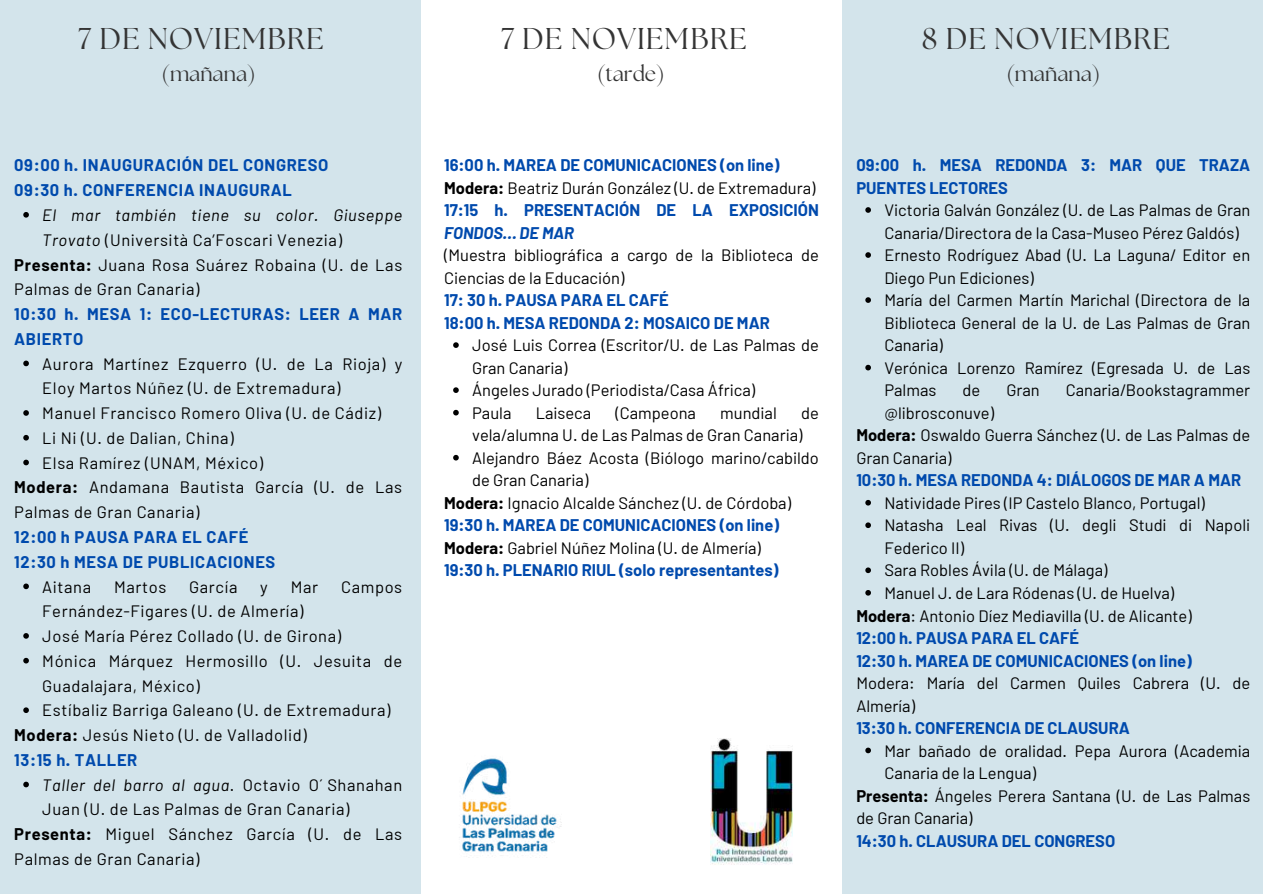
<style>
.page{position:relative;width:1263px;height:894px;background:#fff}
.page>*{position:absolute;margin:0;border:0;box-sizing:border-box;transform-origin:0 0}
.t1{font:30px "The Seasons";letter-spacing:.03em;color:#343434}
.t2{font:21px "The Seasons";color:#343434}
.t3{font:16.5px/22.5px "Barlow";color:#000}
.t4{font:16.5px "Barlow";letter-spacing:.04em;color:#000}
.t5{font:700 16.5px/22.5px "Barlow";color:#004aad}
.t6{font:700 16.5px/24.8px "Barlow";letter-spacing:.04em;color:#004aad}
.t7{font:italic 16.5px "Barlow";letter-spacing:.04em;color:#000}
.t8{font:italic 700 16.5px "Barlow";color:#004aad}
.s1{font-style:italic}
.s2{font-weight:700}
.s3{font-style:normal}
.s4{color:#000}
.s5{font-weight:400;color:#000}
</style>
<div class="page">
<div style="left:0;top:0;width:1263px;height:893px;background:#d3e4eb"></div>
<div style="left:421px;top:0;width:421px;height:893px;background:#fff"></div>
<img style="left:711px;top:738px;width:82px;height:127px">
<img style="left:459px;top:758px;width:103px;height:98px">
<svg style="left:23px;top:212px;width:6px;height:5px"></svg>
<svg style="left:23px;top:360px;width:6px;height:6px"></svg>
<svg style="left:23px;top:410px;width:6px;height:5px"></svg>
<svg style="left:23px;top:435px;width:6px;height:5px"></svg>
<svg style="left:23px;top:459px;width:6px;height:6px"></svg>
<svg style="left:23px;top:583px;width:6px;height:6px"></svg>
<svg style="left:23px;top:633px;width:6px;height:5px"></svg>
<svg style="left:23px;top:657px;width:6px;height:6px"></svg>
<svg style="left:23px;top:707px;width:6px;height:5px"></svg>
<svg style="left:23px;top:781px;width:6px;height:6px"></svg>
<svg style="left:865px;top:207px;width:6px;height:6px"></svg>
<svg style="left:865px;top:252px;width:6px;height:6px"></svg>
<svg style="left:865px;top:297px;width:6px;height:6px"></svg>
<svg style="left:865px;top:365px;width:6px;height:5px"></svg>
<svg style="left:865px;top:500px;width:6px;height:5px"></svg>
<svg style="left:865px;top:522px;width:6px;height:6px"></svg>
<svg style="left:865px;top:567px;width:6px;height:6px"></svg>
<svg style="left:865px;top:590px;width:6px;height:5px"></svg>
<svg style="left:865px;top:747px;width:6px;height:6px"></svg>
<svg style="left:453px;top:342px;width:6px;height:6px"></svg>
<svg style="left:453px;top:387px;width:6px;height:6px"></svg>
<svg style="left:453px;top:410px;width:6px;height:5px"></svg>
<svg style="left:453px;top:455px;width:6px;height:5px"></svg>
<h1 class="t1" style="left:79px;top:24px;width:246px">7 DE NOVIEMBRE</h1>
<h1 class="t1" style="left:502px;top:24px;width:246px">7 DE NOVIEMBRE</h1>
<h1 class="t1" style="left:922px;top:24px;width:250px">8 DE NOVIEMBRE</h1>
<p class="t2" style="left:162px;top:64px;width:95px">(mañana)</p>
<p class="t2" style="left:597px;top:64px;width:69px">(tarde)</p>
<p class="t2" style="left:1006px;top:64px;width:95px">(mañana)</p>
<p class="t6" style="left:14px;top:152px;width:316px">09:00 h. INAUGURACIÓN DEL CONGRESO<br>09:30 h. CONFERENCIA INAUGURAL</p>
<p class="t7" style="left:42px;top:204px;width:361px">El mar también tiene su color. Giuseppe</p>
<p class="t4" style="left:42px;top:229px;width:301px"><span class="s1">Trovato</span> (Università Ca’Foscari Venezia)</p>
<p class="t4" style="left:14px;top:254px;width:389px"><span class="s2">Presenta:</span> Juana Rosa Suárez Robaina (U. de Las</p>
<p class="t4" style="left:14px;top:279px;width:187px">Palmas de Gran Canaria)</p>
<p class="t6" style="left:14px;top:301px;width:390px">10:30 h. MESA 1: ECO-LECTURAS: LEER A MAR<br>ABIERTO</p>
<p class="t4" style="left:42px;top:353px;width:361px">Aurora Martínez Ezquerro (U. de La Rioja) y</p>
<p class="t4" style="left:42px;top:378px;width:300px">Eloy Martos Núñez (U. de Extremadura)</p>
<p class="t4" style="left:42px;top:402px;width:340px">Manuel Francisco Romero Oliva (U. de Cádiz)</p>
<p class="t4" style="left:42px;top:427px;width:193px">Li Ni (U. de Dalian, China)</p>
<p class="t4" style="left:42px;top:452px;width:222px">Elsa Ramírez (UNAM, México)</p>
<p class="t4" style="left:14px;top:477px;width:389px"><span class="s2">Modera:</span> Andamana Bautista García (U. de Las</p>
<p class="t4" style="left:14px;top:501px;width:187px">Palmas de Gran Canaria)</p>
<p class="t6" style="left:14px;top:524px;width:263px">12:00 h PAUSA PARA EL CAFÉ<br>12:30 h MESA DE PUBLICACIONES</p>
<p class="t3" style="left:42px;top:574px;width:50px">Aitana</p>
<p class="t3" style="left:114px;top:574px;width:54px">Martos</p>
<p class="t3" style="left:189px;top:574px;width:50px">García</p>
<p class="t3" style="left:260px;top:574px;width:9px">y</p>
<p class="t3" style="left:291px;top:574px;width:29px">Mar</p>
<p class="t3" style="left:341px;top:574px;width:63px">Campos</p>
<p class="t4" style="left:42px;top:600px;width:263px">Fernández-Figares (U. de Almería)</p>
<p class="t4" style="left:42px;top:625px;width:300px">José María Pérez Collado (U. de Girona)</p>
<p class="t4" style="left:42px;top:650px;width:361px">Mónica Márquez Hermosillo (U. Jesuita de</p>
<p class="t4" style="left:42px;top:675px;width:159px">Guadalajara, México)</p>
<p class="t4" style="left:42px;top:699px;width:350px">Estíbaliz Barriga Galeano (U. de Extremadura)</p>
<p class="t4" style="left:14px;top:724px;width:294px"><span class="s2">Modera:</span> Jesús Nieto (U. de Valladolid)</p>
<p class="t6" style="left:14px;top:746px;width:125px">13:15 h. TALLER</p>
<p class="t7" style="left:42px;top:774px;width:361px">Taller del barro al agua<span class="s3">. Octavio O ́ Shanahan</span></p>
<p class="t4" style="left:42px;top:798px;width:309px">Juan (U. de Las Palmas de Gran Canaria)</p>
<p class="t4" style="left:14px;top:823px;width:389px"><span class="s2">Presenta:</span> Miguel Sánchez García (U. de Las</p>
<p class="t4" style="left:14px;top:848px;width:187px">Palmas de Gran Canaria)</p>
<p class="t5" style="left:444px;top:153px;width:376px">16:00 h. MAREA DE COMUNICACIONES (on line)<br><span class="s4">Modera:</span> <span class="s5">Beatriz Durán González (U. de Extremadura)<br></span>17:15 h. PRESENTACIÓN DE LA EXPOSICIÓN</p>
<p class="t8" style="left:444px;top:222px;width:131px">FONDOS… DE MAR</p>
<p class="t3" style="left:444px;top:243px;width:376px">(Muestra bibliográfica a cargo de la Biblioteca de<br>Ciencias de la Educación)</p>
<p class="t5" style="left:444px;top:288px;width:327px">17: 30 h. PAUSA PARA EL CAFÉ<br>18:00 h. MESA REDONDA 2: MOSAICO DE MAR</p>
<p class="t3" style="left:472px;top:333px;width:348px">José Luis Correa (Escritor/U. de Las Palmas de<br>Gran Canaria)<br>Ángeles Jurado (Periodista/Casa África)<br>Paula</p>
<p class="t3" style="left:536px;top:401px;width:57px">Laiseca</p>
<p class="t3" style="left:615px;top:401px;width:82px">(Campeona</p>
<p class="t3" style="left:720px;top:401px;width:58px">mundial</p>
<p class="t3" style="left:801px;top:401px;width:19px">de</p>
<p class="t3" style="left:472px;top:423px;width:332px">vela/alumna U. de Las Palmas de Gran Canaria)</p>
<p class="t3" style="left:472px;top:446px;width:348px">Alejandro Báez Acosta (Biólogo marino/cabildo</p>
<p class="t3" style="left:472px;top:468px;width:118px">de Gran Canaria)</p>
<p class="t3" style="left:444px;top:491px;width:348px"><span class="s2">Modera:</span> Ignacio Alcalde Sánchez (U. de Córdoba)</p>
<p class="t5" style="left:444px;top:513px;width:336px">19:30 h. MAREA DE COMUNICACIONES (on line)</p>
<p class="t3" style="left:444px;top:536px;width:318px"><span class="s2">Modera:</span> Gabriel Núñez Molina (U. de Almería)</p>
<p class="t5" style="left:444px;top:558px;width:336px">19:30 h. PLENARIO RIUL (solo representantes)</p>
<p class="t5" style="left:856px;top:153px;width:395px">09:00 h. MESA REDONDA 3: MAR QUE TRAZA<br>PUENTES LECTORES</p>
<p class="t3" style="left:884px;top:198px;width:367px">Victoria Galván González (U. de Las Palmas de Gran Canaria/Directora de la Casa-Museo Pérez Galdós)<br>Ernesto Rodríguez Abad (U. La Laguna/ Editor en Diego Pun Ediciones)<br>María del Carmen Martín Marichal (Directora de la Biblioteca General de la U. de Las Palmas de Gran Canaria)<br>Verónica Lorenzo Ramírez (Egresada U. de Las Palmas</p>
<p class="t3" style="left:962px;top:378px;width:19px">de</p>
<p class="t3" style="left:1006px;top:378px;width:35px">Gran</p>
<p class="t3" style="left:1066px;top:378px;width:186px">Canaria/Bookstagrammer</p>
<p class="t3" style="left:856px;top:401px;width:395px;text-indent:28px">@librosconuve)<br><span class="s2">Modera:</span> Oswaldo Guerra Sánchez (U. de Las Palmas de<br>Gran Canaria)</p>
<p class="t5" style="left:856px;top:468px;width:386px">10:30 h. MESA REDONDA 4: DIÁLOGOS DE MAR A MAR</p>
<p class="t3" style="left:884px;top:491px;width:322px">Natividade Pires (IP Castelo Blanco, Portugal)</p>
<p class="t3" style="left:884px;top:513px;width:367px">Natasha Leal Rivas (U. degli Studi di Napoli</p>
<p class="t3" style="left:884px;top:536px;width:81px">Federico II)</p>
<p class="t3" style="left:884px;top:558px;width:224px">Sara Robles Ávila (U. de Málaga)</p>
<p class="t3" style="left:884px;top:581px;width:291px">Manuel J. de Lara Ródenas (U. de Huelva)</p>
<p class="t3" style="left:856px;top:603px;width:337px"><span class="s2">Modera</span>: Antonio Díez Mediavilla (U. de Alicante)</p>
<p class="t5" style="left:856px;top:626px;width:224px">12:00 h. PAUSA PARA EL CAFÉ</p>
<p class="t5" style="left:856px;top:648px;width:337px">12:30 h. MAREA DE COMUNICACIONES (on line)</p>
<p class="t3" style="left:856px;top:671px;width:395px">Modera: María del Carmen Quiles Cabrera (U. de<br>Almería)</p>
<p class="t5" style="left:856px;top:716px;width:275px">13:30 h. CONFERENCIA DE CLAUSURA</p>
<p class="t3" style="left:884px;top:738px;width:367px">Mar bañado de oralidad. Pepa Aurora (Academia</p>
<p class="t3" style="left:884px;top:761px;width:153px">Canaria de la Lengua)</p>
<p class="t3" style="left:856px;top:783px;width:395px"><span class="s2">Presenta:</span> Ángeles Perera Santana (U. de Las Palmas</p>
<p class="t3" style="left:856px;top:806px;width:118px">de Gran Canaria)</p>
<p class="t5" style="left:856px;top:828px;width:260px">14:30 h. CLAUSURA DEL CONGRESO</p>
</div>
